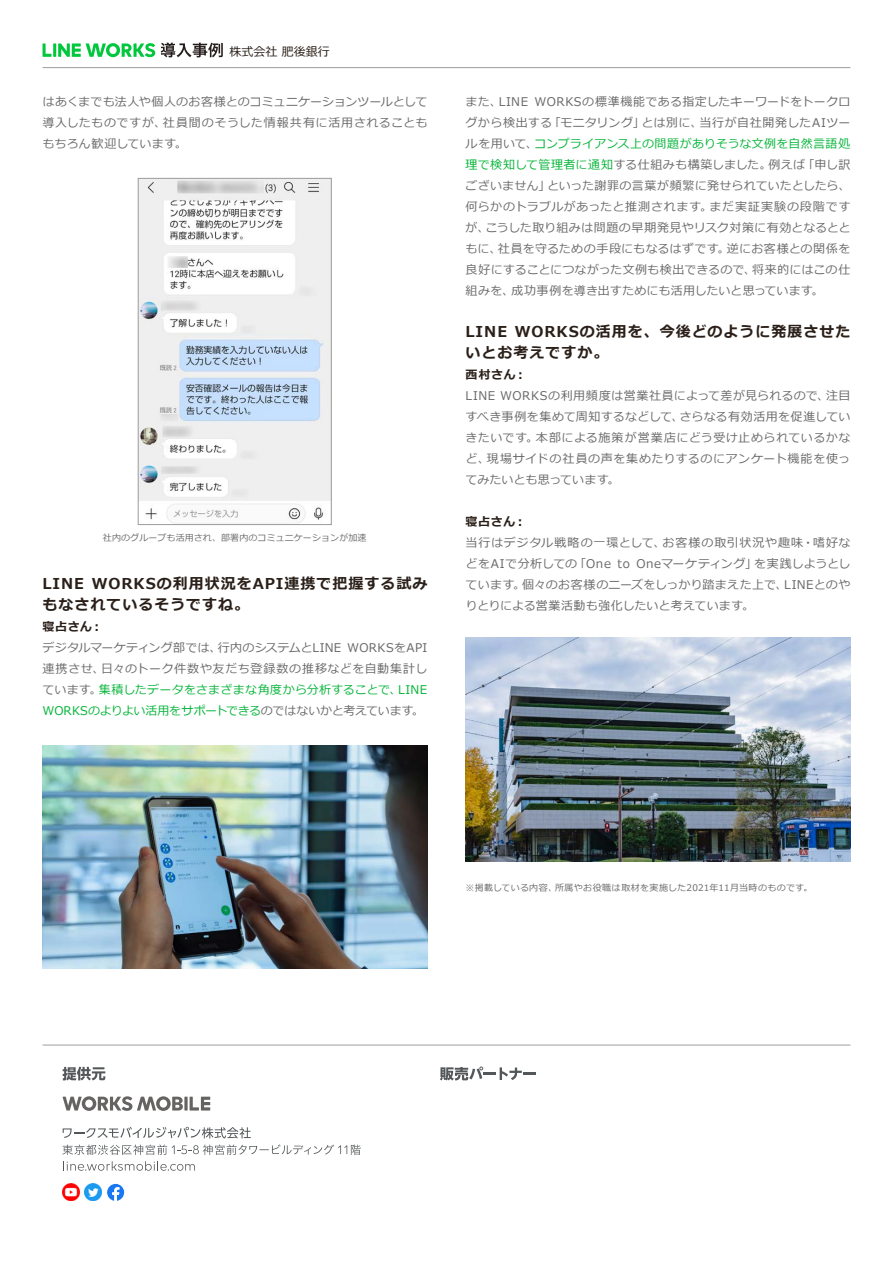
<style>
.page{position:relative;width:893px;height:1263px;background:#fff}
.page>*{position:absolute;margin:0;border:0;box-sizing:border-box;transform-origin:0 0}
.t1{font:700 15px/21px "Meiryo";letter-spacing:.065em;color:#2b2019}
.t2{font:12px/21px "Meiryo";letter-spacing:.03em;color:#6a6a6a}
.t3{font:12px "Meiryo";letter-spacing:.005em;color:#07b53b}
.t4{font:12px/21px "Meiryo";letter-spacing:.01em;color:#6a6a6a}
.t5{font:12px/21px "Meiryo";letter-spacing:-.015em;color:#07b53b}
.t6{font:12px/21px "Meiryo";letter-spacing:.05em;color:#6a6a6a}
.t7{font:12px "Meiryo";letter-spacing:.055em;color:#6a6a6a}
.t8{font:12px/21px "Meiryo";color:#6a6a6a}
.t9{font:12px "Meiryo";letter-spacing:.065em;color:#6a6a6a}
.t10{font:700 12px "Meiryo";letter-spacing:.055em;color:#2b2019}
.t11{font:12px "Meiryo";letter-spacing:.075em;color:#6a6a6a}
.t12{font:12px "Meiryo";letter-spacing:.08em;color:#6a6a6a}
.t13{font:12px "Meiryo";color:#2b2019}
.t14{font:9px "Meiryo";letter-spacing:.035em;color:#6a6a6a}
.t15{font:9px "Meiryo";letter-spacing:.01em;color:#6b6b6b}
.s1{color:#6a6a6a}
.s2{color:#07b53b}
</style>
<div class="page">
<hr style="left:43px;top:67px;width:807px;height:1px;background:#9e9e9e">
<svg style="left:161px;top:43px;width:62px;height:14px"></svg>
<svg style="left:43px;top:43px;width:112px;height:14px"></svg>
<hr style="left:43px;top:1045px;width:807px;height:1px;background:#9e9e9e">
<svg style="left:440px;top:1066px;width:96px;height:14px"></svg>
<svg style="left:190px;top:1097px;width:20px;height:13px"></svg>
<svg style="left:184px;top:1097px;width:4px;height:13px"></svg>
<svg style="left:63px;top:1096px;width:120px;height:15px"></svg>
<svg style="left:63px;top:1067px;width:42px;height:13px"></svg>
<svg style="left:63px;top:1127px;width:188px;height:11px"></svg>
<svg style="left:62px;top:1144px;width:299px;height:11px"></svg>
<svg style="left:63px;top:1161px;width:132px;height:10px"></svg>
<img style="left:62px;top:1184px;width:17px;height:17px">
<img style="left:85px;top:1184px;width:17px;height:17px">
<svg style="left:107px;top:1184px;width:17px;height:17px"></svg>
<img style="left:42px;top:745px;width:385px;height:223px">
<img style="left:466px;top:638px;width:385px;height:223px">
<img style="left:140px;top:180px;width:189px;height:343px">
<div style="left:138px;top:178px;width:193px;height:347px;border:1px solid #9d9c9c"></div>
<p class="t13" style="left:230px;top:43px;width:102px">株式会社肥後銀行</p>
<p class="t2" style="left:43px;top:92px;width:386px;text-align:right">はあくまでも法人や個人のお客様とのコミュニケーションツールとして社員間のそうした情報共有に活用されることも</p>
<p class="t2" style="left:43px;top:113px;width:146px">導入したものですが、<br>もちろん歓迎しています。</p>
<p class="t15" style="left:103px;top:532px;width:265px">社内のグループも活用され、部署内のコミュニケーションが加速</p>
<p class="t1" style="left:92px;top:574px;width:337px">WORKSの利用状況をAPI連携で把握する試み</p>
<p class="t1" style="left:43px;top:574px;width:208px">LINE<br>もなされているそうですね。</p>
<p class="t10" style="left:43px;top:618px;width:62px">寝占さん：</p>
<p class="t2" style="left:101px;top:638px;width:328px;text-indent:-59px">デジタルマーケティング部では、<br>日々のトーク件数や友だち登録数の推移などを自動集計し</p>
<p class="t2" style="left:218px;top:638px;width:125px">行内のシステムとLINE</p>
<p class="t2" style="left:347px;top:638px;width:82px">WORKSをAPI</p>
<p class="t2" style="left:43px;top:659px;width:64px">連携させ、</p>
<p class="t3" style="left:99px;top:682px;width:304px">集積したデータをさまざまな角度から分析することで、</p>
<p class="t5" style="left:43px;top:680px;width:383px"><span class="s1">ています。<br></span>WORKSのよりよい活用をサポートできる<span class="s1">のではないかと考えています。</span></p>
<p class="t3" style="left:398px;top:682px;width:31px">LINE</p>
<p class="t2" style="left:534px;top:92px;width:317px">WORKSの標準機能である指定したキーワードをトークロ</p>
<p class="t2" style="left:466px;top:92px;width:38px">また、</p>
<p class="t2" style="left:499px;top:92px;width:31px">LINE</p>
<p class="t2" style="left:466px;top:113px;width:88px">グから検出する</p>
<p class="t3" style="left:535px;top:136px;width:317px">コンプライアンス上の問題がありそうな文例を自然言語処</p>
<p class="t2" style="left:549px;top:113px;width:97px">「モニタリング」</p>
<p class="t7" style="left:699px;top:115px;width:153px">当行が自社開発したAIツー</p>
<p class="t2" style="left:641px;top:113px;width:63px">とは別に、</p>
<p class="t2" style="left:466px;top:134px;width:74px">ルを用いて、</p>
<p class="t2" style="left:768px;top:155px;width:38px">例えば</p>
<p class="t2" style="left:547px;top:155px;width:305px;text-indent:-81px"><span class="s2">理で検知して管理者に通知</span>する仕組みも構築しました。<br>といった謝罪の言葉が頻繁に発せられていたとしたら、</p>
<p class="t2" style="left:803px;top:155px;width:49px">「申し訳</p>
<p class="t2" style="left:466px;top:176px;width:86px">ございません」</p>
<p class="t2" style="left:486px;top:197px;width:366px;text-indent:-20px">何らかのトラブルがあったと推測されます。<br>こうした取り組みは問題の早期発見やリスク対策に有効となるとと</p>
<p class="t12" style="left:709px;top:199px;width:142px">まだ実証実験の段階です</p>
<p class="t2" style="left:466px;top:218px;width:25px">が、</p>
<p class="t2" style="left:498px;top:239px;width:233px">社員を守るための手段にもなるはずです。</p>
<p class="t2" style="left:727px;top:239px;width:125px">逆にお客様との関係を</p>
<p class="t2" style="left:466px;top:239px;width:37px">もに、</p>
<p class="t4" style="left:511px;top:260px;width:314px;text-indent:-46px">良好にすることにつながった文例も検出できるので、<br>成功事例を導き出すためにも活用したいと思っています。</p>
<p class="t2" style="left:752px;top:260px;width:100px">将来的にはこの仕</p>
<p class="t2" style="left:466px;top:281px;width:50px">組みを、</p>
<p class="t1" style="left:515px;top:322px;width:337px">WORKSの活用を、今後どのように発展させた</p>
<p class="t1" style="left:466px;top:322px;width:144px">LINE<br>いとお考えですか。</p>
<p class="t10" style="left:466px;top:366px;width:62px">西村さん：</p>
<p class="t2" style="left:680px;top:386px;width:172px;text-indent:-214px">LINE WORKSの利用頻度は営業社員によって差が見られるので、<br>さらなる有効活用を促進してい</p>
<p class="t2" style="left:826px;top:386px;width:26px">注目</p>
<p class="t2" style="left:536px;top:407px;width:316px;text-indent:-70px">すべき事例を集めて周知するなどして、<br>本部による施策が営業店にどう受け止められているかな</p>
<p class="t6" style="left:487px;top:428px;width:365px;text-indent:-21px">きたいです。<br>現場サイドの社員の声を集めたりするのにアンケート機能を使っ</p>
<p class="t8" style="left:466px;top:449px;width:155px">ど、<br>てみたいとも思っています。</p>
<p class="t10" style="left:466px;top:513px;width:62px">寝占さん：</p>
<p class="t9" style="left:466px;top:535px;width:201px">当行はデジタル戦略の一環として、</p>
<p class="t11" style="left:663px;top:535px;width:189px">お客様の取引状況や趣味・嗜好な</p>
<p class="t7" style="left:636px;top:556px;width:122px">Oneマーケティング」</p>
<p class="t2" style="left:466px;top:554px;width:113px">どをAIで分析しての</p>
<p class="t2" style="left:575px;top:554px;width:38px">「One</p>
<p class="t8" style="left:754px;top:554px;width:98px">を実践しようとし</p>
<p class="t2" style="left:617px;top:554px;width:14px">to</p>
<p class="t2" style="left:522px;top:575px;width:267px">個々のお客様のニーズをしっかり踏まえた上で、</p>
<p class="t2" style="left:466px;top:575px;width:290px">ています。<br>りとりによる営業活動も強化したいと考えています。</p>
<p class="t2" style="left:784px;top:575px;width:68px">LINEとのや</p>
<p class="t14" style="left:555px;top:881px;width:259px">所属やお役職は取材を実施した2021年11月当時のものです。</p>
<p class="t14" style="left:466px;top:881px;width:93px">※掲載している内容、</p>
</div>
